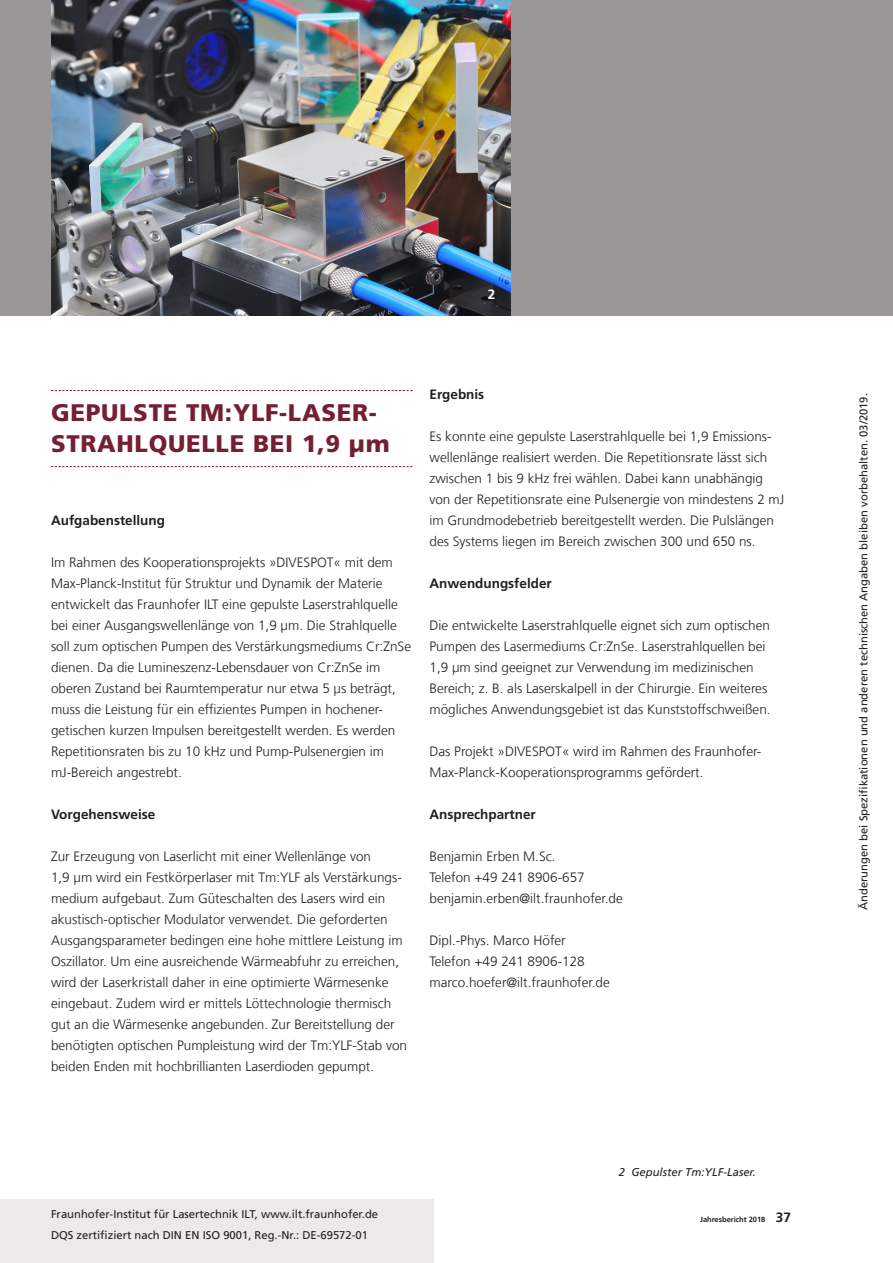
<style>
.page{position:relative;width:893px;height:1263px;background:#fff}
.page>*{position:absolute;margin:0;border:0;box-sizing:border-box;transform-origin:0 0}
.t1{font:900 24px/31.5px "Frutiger LT Com";letter-spacing:.03em;color:#751f32}
.t2{font:300 13.5px/21px "Frutiger LT Com";color:#231f20}
.t3{font:700 13.5px "Frutiger LT Com";color:#231f20}
.t4{font:700 13.5px "Frutiger LT Com";color:#fff}
.t5{font:11.25px/21px "Frutiger LT Com";color:#231f20}
.t6{font:italic 11.25px "Frutiger LT Com";color:#231f20}
.t7{font:700 7.5px "Frutiger LT Com";color:#231f20}
.s1{font-size:13.5px}
</style>
<div class="page">
<div style="left:0;top:1199px;width:434px;height:64px;background:#ece9ea"></div>
<div style="left:0;top:0;width:893px;height:315px;background:#999798"></div>
<svg style="left:51px;top:390px;width:361px;height:1px"></svg>
<svg style="left:51px;top:466px;width:361px;height:1px"></svg>
<img style="left:51px;top:0;width:459px;height:315px">
<p class="t4" style="left:488px;top:286px;width:9px">2</p>
<h1 class="t1" style="left:51px;top:397px;width:340px">GEPULSTE TM:YLF-LASER-<br>STRAHLQUELLE BEI 1,9 µm</h1>
<p class="t3" style="left:51px;top:512px;width:116px">Aufgabenstellung</p>
<p class="t2" style="left:51px;top:552px;width:362px">Im Rahmen des Kooperationsprojekts »DIVESPOT« mit dem Max-Planck-Institut für Struktur und Dynamik der Materie entwickelt das Fraunhofer ILT eine gepulste Laserstrahlquelle bei einer Ausgangswellenlänge von 1,9 µm. Die Strahlquelle soll zum optischen Pumpen des Verstärkungsmediums Cr:ZnSe dienen. Da die Lumineszenz-Lebensdauer von Cr:ZnSe im oberen Zustand bei Raumtemperatur nur etwa 5 µs beträgt, muss die Leistung für ein effizientes Pumpen in hochener&shy;getischen kurzen Impulsen bereitgestellt werden. Es werden Repetitionsraten bis zu 10 kHz und Pump-Pulsenergien im mJ-Bereich angestrebt.</p>
<p class="t3" style="left:51px;top:806px;width:106px">Vorgehensweise</p>
<p class="t2" style="left:51px;top:846px;width:358px">Zur Erzeugung von Laserlicht mit einer Wellenlänge von<br>1,9 µm wird ein Festkörperlaser mit Tm:YLF als Verstärkungs&shy;medium aufgebaut. Zum Güteschalten des Lasers wird ein akustisch-optischer Modulator verwendet. Die geforderten Ausgangsparameter bedingen eine hohe mittlere Leistung im Oszillator. Um eine ausreichende Wärmeabfuhr zu erreichen, wird der Laserkristall daher in eine optimierte Wärmesenke eingebaut. Zudem wird er mittels Löttechnologie thermisch gut an die Wärmesenke angebunden. Zur Bereitstellung der benötigten optischen Pumpleistung wird der Tm:YLF-Stab von beiden Enden mit hochbrillianten Laserdioden gepumpt.</p>
<p class="t3" style="left:429px;top:387px;width:56px">Ergebnis</p>
<p class="t2" style="left:429px;top:426px;width:356px">Es konnte eine gepulste Laserstrahlquelle bei 1,9 Emissions&shy;wellenlänge realisiert werden. Die Repetitionsrate lässt sich zwischen 1 bis 9 kHz frei wählen. Dabei kann unabhängig von der Repetitionsrate eine Pulsenergie von mindestens 2 mJ im Grundmodebetrieb bereitgestellt werden. Die Pulslängen des Systems liegen im Bereich zwischen 300 und 650 ns.</p>
<p class="t3" style="left:429px;top:576px;width:124px">Anwendungsfelder</p>
<p class="t2" style="left:429px;top:615px;width:343px">Die entwickelte Laserstrahlquelle eignet sich zum optischen Pumpen des Lasermediums Cr:ZnSe. Laserstrahlquellen bei 1,9 µm sind geeignet zur Verwendung im medizinischen Bereich; z. B. als Laserskalpell in der Chirurgie. Ein weiteres mögliches Anwendungsgebiet ist das Kunststoffschweißen.</p>
<p class="t2" style="left:429px;top:741px;width:333px">Das Projekt »DIVESPOT« wird im Rahmen des Fraunhofer-<br>Max-Planck-Kooperationsprogramms gefördert.</p>
<p class="t3" style="left:429px;top:807px;width:108px">Ansprechpartner</p>
<p class="t2" style="left:429px;top:846px;width:195px">Benjamin Erben M.Sc.<br>Telefon +49 241 8906-657 benjamin.erben@ilt.fraunhofer.de</p>
<p class="t2" style="left:429px;top:930px;width:182px">Dipl.-Phys. Marco Höfer<br>Telefon +49 241 8906-128 marco.hoefer@ilt.fraunhofer.de</p>
<p class="t5" style="left:51px;top:1204px;width:329px">Fraunhofer-Institut für Lasertechnik ILT, www.ilt.fraunhofer.de<br>DQS zertifiziert nach DIN EN ISO 9001, Reg.-Nr.: DE-69572-01</p>
<p class="t6" style="left:619px;top:1166px;width:139px">2 Gepulster Tm:YLF-Laser.</p>
<p class="t7" style="left:700px;top:1215px;width:92px">Jahresbericht 2018 <span class="s1">37</span></p>
<p class="t5" style="left:853px;top:910px;width:518px;rotate:-90deg">Änderungen bei Spezifikationen und anderen technischen Angaben bleiben vorbehalten. 03/2019.</p>
</div>
